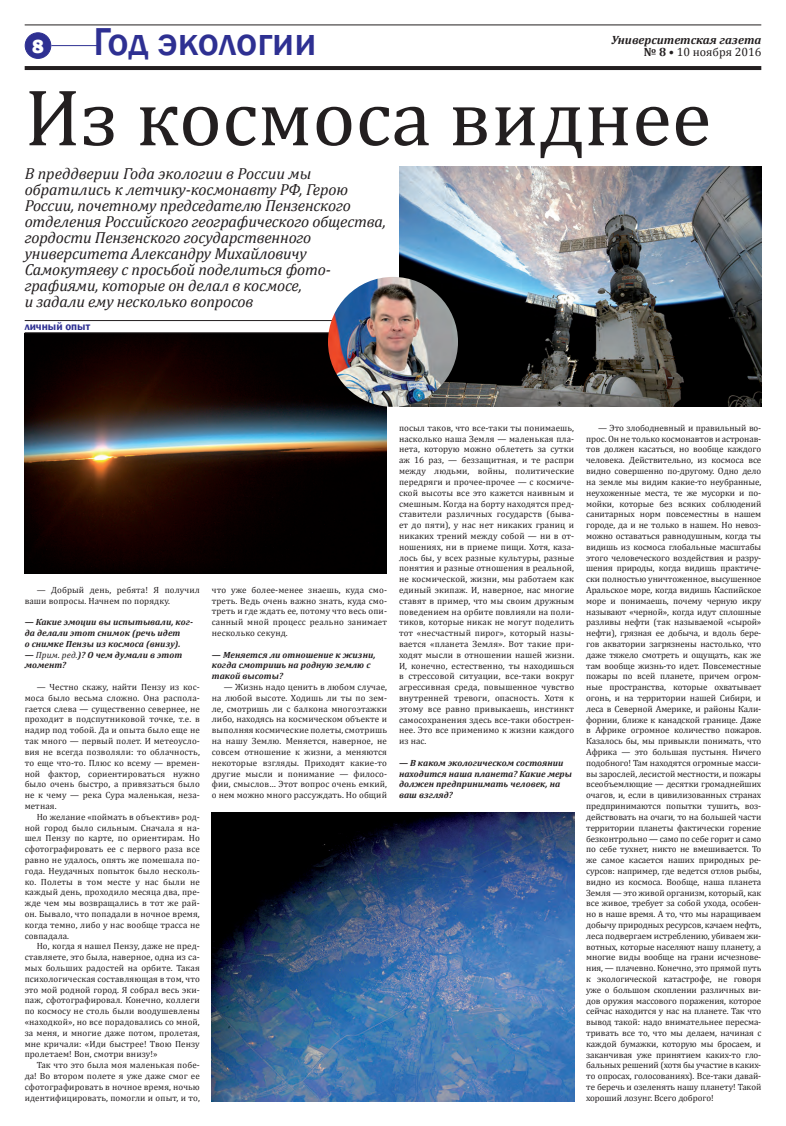
<style>
.page{position:relative;width:786px;height:1126px;background:#fff}
.page>*{position:absolute;margin:0;border:0;box-sizing:border-box;transform-origin:0 0}
.t1{font:81.1px "Cambria";color:#231f20}
.t2{font:500 40px "Franklin Gothic";color:#2e3092}
.t3{font:800 20px "Franklin Gothic";color:#fff}
.t4{font:italic 16px/16px "Cambria";letter-spacing:-.01em;color:#231f20}
.t5{font:italic 700 12px/12px "Cambria";color:#231f20;text-align:right}
.t6{font:600 11px "Franklin Gothic";color:#2e3092}
.t7{font:9px/10.8px "Cambria";letter-spacing:.01em;color:#231f20;text-align:justify}
.t8{font:italic 700 9px/10.8px "Cambria";letter-spacing:.01em;color:#231f20}
.s1{font-style:normal}
.s2{font-weight:400;font-style:normal}
.s3{font-weight:400}
</style>
<div class="page">
<hr style="left:25px;top:25px;width:736px;height:1px;background:#231f20">
<div style="left:25px;top:33px;width:26px;height:25px;background:#2e3092;border-radius:50%"></div>
<div style="left:25px;top:32px;width:26px;height:27px;border:1px solid #2e3092;border-radius:50%"></div>
<hr style="left:25px;top:66px;width:736px;height:4px;background:#231f20">
<img style="left:25px;top:333px;width:362px;height:240px">
<hr style="left:51px;top:45px;width:48px;height:1px;background:#2e3092">
<hr style="left:25px;top:320px;width:362px;height:1px;background:#231f20">
<hr style="left:25px;top:332px;width:362px;height:1px;background:#231f20">
<img style="left:212px;top:812px;width:362px;height:289px">
<img style="left:399px;top:166px;width:362px;height:241px">
<img style="left:328px;top:277px;width:130px;height:130px;border-radius:65px">
<h3 class="t3" style="left:32px;top:33px;width:13px">8</h3>
<h2 class="t2" style="left:93px;top:17px;width:224px">Год экологии</h2>
<h3 class="t5" style="left:611px;top:34px;width:151px">Университетская газета <span class="s1">№ 8</span> <span class="s2">• 10 ноября 2016</span></h3>
<h1 class="t1" style="left:25px;top:70px;width:688px">Из космоса виднее</h1>
<p class="t4" style="left:25px;top:165px;width:363px">В преддверии Года экологии в России мы обратились к летчику-космонавту РФ, Герою России, почетному председателю Пензенского отделения Российского географического общества, гордости Пензенского государственного университета Александру Михайловичу Самокутяеву с просьбой поделиться фото&shy;графиями, которые он делал в космосе,<br>и задали ему несколько вопросов</p>
<p class="t6" style="left:25px;top:319px;width:67px">личный опыт</p>
<p class="t7" style="left:25px;top:584px;width:176px;text-indent:12px">— Добрый день, ребята! Я получил ваши вопросы. Начнем по порядку.</p>
<p class="t8" style="left:25px;top:616px;width:170px">— Какие эмоции вы испытывали, ког&shy;да делали этот снимок (речь идет<br>о снимке Пензы из космоса (внизу).</p>
<p class="t8" style="left:25px;top:649px;width:159px">— <span class="s3">Прим. ред.</span>)? О чем думали в этот момент?</p>
<p class="t7" style="left:25px;top:681px;width:177px;text-indent:12px">— Честно скажу, найти Пензу из кос&shy;моса было весьма сложно. Она распола&shy;гается слева — существенно севернее, не проходит в подспутниковой точке, т.е. в надир под тобой. Да и опыта было еще не так много — первый полет. И метеоусло&shy;вия не всегда позволяли: то облачность, то еще что-то. Плюс ко всему — времен&shy;ной фактор, сориентироваться нужно было очень быстро, а привязаться было не к чему — река Сура маленькая, неза&shy;метная.</p>
<p class="t7" style="left:25px;top:811px;width:176px;text-indent:12px">Но желание «поймать в объектив» род&shy;ной город было сильным. Сначала я на&shy;шел Пензу по карте, по ориентирам. Но сфотографировать ее с первого раза все равно не удалось, опять же помешала по&shy;года. Неудачных попыток было несколь&shy;ко. Полеты в том месте у нас были не каждый день, проходило месяца два, пре&shy;жде чем мы возвращались в тот же рай&shy;он. Бывало, что попадали в ночное время, когда темно, либо у нас вообще трасса не совпадала.</p>
<p class="t7" style="left:25px;top:940px;width:176px;text-indent:12px">Но, когда я нашел Пензу, даже не пред&shy;ставляете, это была, наверное, одна из са&shy;мых больших радостей на орбите. Такая психологическая составляющая в том, что это мой родной город. Я собрал весь эки&shy;паж, сфотографировал. Конечно, коллеги по космосу не столь были воодушевлены «находкой», но все порадовались со мной, за меня, и многие даже потом, пролетая, мне кричали: «Иди быстрее! Твою Пензу пролетаем! Вон, смотри внизу!»</p>
<p class="t7" style="left:25px;top:1059px;width:177px;text-indent:12px">Так что это была моя маленькая побе&shy;да! Во втором полете я уже даже смог ее сфотографировать в ночное время, ночью идентифицировать, помогли и опыт, и то,</p>
<p class="t7" style="left:212px;top:584px;width:176px">что уже более-менее знаешь, куда смо&shy;треть. Ведь очень важно знать, куда смо&shy;треть и где ждать ее, потому что весь опи&shy;санный мной процесс реально занимает несколько секунд.</p>
<p class="t8" style="left:212px;top:649px;width:165px">— Меняется ли отношение к жизни, когда смотришь на родную землю с такой высоты?</p>
<p class="t7" style="left:212px;top:681px;width:176px;text-indent:12px">— Жизнь надо ценить в любом случае, на любой высоте. Ходишь ли ты по зем&shy;ле, смотришь ли с балкона многоэтажки либо, находясь на космическом объекте и выполняя космические полеты, смотришь на нашу Землю. Меняется, наверное, не совсем отношение к жизни, а меняются некоторые взгляды. Приходят какие-то другие мысли и понимание — филосо&shy;фии, смыслов… Этот вопрос очень емкий, о нем можно много рассуждать. Но общий</p>
<p class="t7" style="left:399px;top:422px;width:177px">посыл таков, что все-таки ты понимаешь, насколько наша Земля — маленькая пла&shy;нета, которую можно облететь за сутки аж 16 раз, — беззащитная, и те распри между людьми, войны, политические передряги и прочее-прочее — с космиче&shy;ской высоты все это кажется наивным и смешным. Когда на борту находятся пред&shy;ставители различных государств (быва&shy;ет до пяти), у нас нет никаких границ и никаких трений между собой — ни в от&shy;ношениях, ни в приеме пищи. Хотя, каза&shy;лось бы, у всех разные культуры, разные понятия и разные отношения в реальной, не космической, жизни, мы работаем как единый экипаж. И, наверное, нас многие ставят в пример, что мы своим дружным поведением на орбите повлияли на поли&shy;тиков, которые никак не могут поделить тот «несчастный пирог», который назы&shy;вается «планета Земля». Вот такие при&shy;ходят мысли в отношении нашей жизни.<br>И, конечно, естественно, ты находишься в стрессовой ситуации, все-таки вокруг агрессивная среда, повышенное чувство внутренней тревоги, опасность. Хотя к этому все равно привыкаешь, инстинкт самосохранения здесь все-таки обострен&shy;нее. Это все применимо к жизни каждого из нас.</p>
<p class="t8" style="left:399px;top:757px;width:174px">— В каком экологическом состоянии находится наша планета? Какие меры должен предпринимать человек, на ваш взгляд?</p>
<p class="t7" style="left:586px;top:422px;width:176px;text-indent:12px">— Это злободневный и правильный во&shy;прос. Он не только космонавтов и астронав&shy;тов должен касаться, но вообще каждого человека. Действительно, из космоса все видно совершенно по-другому. Одно дело на земле мы видим какие-то неубранные, неухоженные места, те же мусорки и по&shy;мойки, которые без всяких соблюдений санитарных норм повсеместны в нашем городе, да и не только в нашем. Но невоз&shy;можно оставаться равнодушным, когда ты видишь из космоса глобальные масштабы этого человеческого воздействия и разру&shy;шения природы, когда видишь практиче&shy;ски полностью уничтоженное, высушенное Аральское море, когда видишь Каспийское море и понимаешь, почему черную икру называют «черной», когда идут сплошные разливы нефти (так называемой «сырой» нефти), грязная ее добыча, и вдоль бере&shy;гов акватории загрязнены настолько, что даже тяжело смотреть и ощущать, как же там вообще жизнь-то идет. Повсеместные пожары по всей планете, причем огром&shy;ные пространства, которые охватывает огонь, и на территории нашей Сибири, и леса в Северной Америке, и районы Кали&shy;форнии, ближе к канадской границе. Даже в Африке огромное количество пожаров.<br>Казалось бы, мы привыкли понимать, что Африка — это большая пустыня. Ничего подобного! Там находятся огромные масси&shy;вы зарослей, лесистой местности, и пожары всеобъемлющие — десятки громаднейших очагов, и, если в цивилизованных странах предпринимаются попытки тушить, воз&shy;действовать на очаги, то на большей части территории планеты фактически горение безконтрольно — само по себе горит и само по себе тухнет, никто не вмешивается. То же самое касается наших природных ре&shy;сурсов: например, где ведется отлов рыбы, видно из космоса. Вообще, наша планета Земля — это живой организм, который, как все живое, требует за собой ухода, особен&shy;но в наше время. А то, что мы наращиваем добычу природных ресурсов, качаем нефть, леса подвергаем истреблению, убиваем жи&shy;вотных, которые населяют нашу планету, а многие виды вообще на грани исчезнове&shy;ния, — плачевно. Конечно, это прямой путь к экологической катастрофе, не говоря уже о большом скоплении различных ви&shy;дов оружия массового поражения, которое сейчас находится у нас на планете. Так что вывод такой: надо внимательнее пересма&shy;тривать все то, что мы делаем, начиная с каждой бумажки, которую мы бросаем, и заканчивая уже принятием каких-то гло&shy;бальных решений (хотя бы участие в каких&shy;то опросах, голосованиях). Все-таки давай&shy;те беречь и озеленять нашу планету! Такой хороший лозунг. Всего доброго!</p>
</div>
